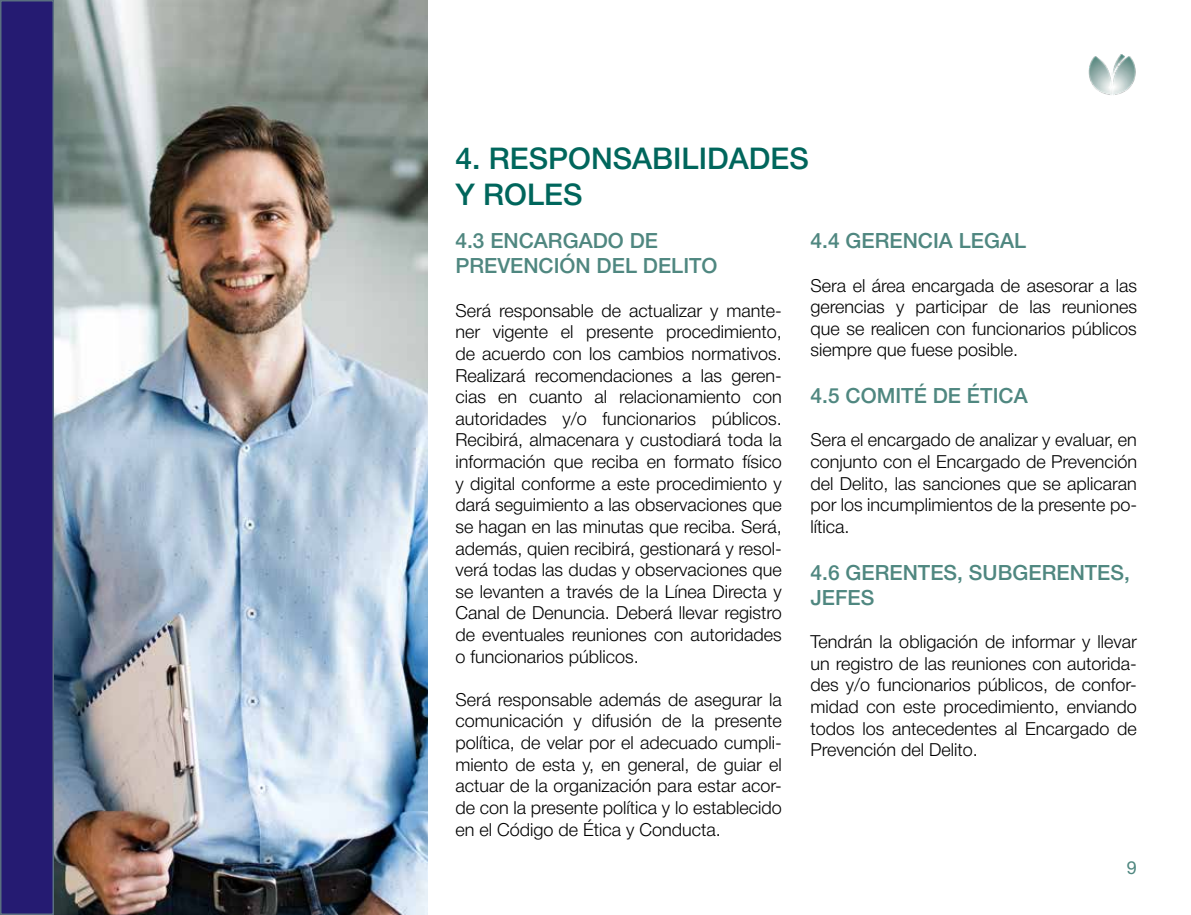
<style>
.page{position:relative;width:1191px;height:915px;background:#fff}
.page>*{position:absolute;margin:0;border:0;box-sizing:border-box;transform-origin:0 0}
.t1{font:500 30px/36px "Helvetica Neue";color:#00665c}
.t2{font:500 21px/25.2px "Helvetica Neue";color:#4f8780}
.t3{font:300 18px/21.6px "Helvetica Neue";color:#000;text-align:justify}
.t4{font:18px "Helvetica Neue";color:#4f8780}
</style>
<div class="page">
<div style="left:0;top:0;width:54px;height:914px;background:#251b72;border:2px solid #5a6f80"></div>
<img style="left:1088px;top:54px;width:48px;height:41px">
<img style="left:54px;top:0;width:373px;height:914px">
<h1 class="t1" style="left:455px;top:138px;width:355px">4. RESPONSABILIDADES<br>Y ROLES</h1>
<p class="t2" style="left:455px;top:226px;width:264px">4.3 ENCARGADO DE<br>PREVENCIÓN DEL DELITO</p>
<p class="t3" style="left:455px;top:298px;width:328px">Será responsable de actualizar y mante&shy;ner vigente el presente procedimiento, de acuerdo con los cambios normativos.<br>Realizará recomendaciones a las geren&shy;cias en cuanto al relacionamiento con autoridades y/o funcionarios públicos.<br>Recibirá, almacenara y custodiará toda la información que reciba en formato físico y digital conforme a este procedimiento y dará seguimiento a las observaciones que se hagan en las minutas que reciba. Será, además, quien recibirá, gestionará y resol&shy;verá todas las dudas y observaciones que se levanten a través de la Línea Directa y Canal de Denuncia. Deberá llevar registro de eventuales reuniones con autoridades o funcionarios públicos.</p>
<p class="t3" style="left:455px;top:687px;width:328px">Será responsable además de asegurar la comunicación y difusión de la presente política, de velar por el adecuado cumpli&shy;miento de esta y, en general, de guiar el actuar de la organización para estar acor&shy;de con la presente política y lo establecido en el Código de Ética y Conducta.</p>
<p class="t2" style="left:810px;top:226px;width:217px">4.4 GERENCIA LEGAL</p>
<p class="t3" style="left:810px;top:273px;width:328px">Sera el área encargada de asesorar a las gerencias y participar de las reuniones que se realicen con funcionarios públicos siempre que fuese posible.</p>
<p class="t2" style="left:810px;top:381px;width:219px">4.5 COMITÉ DE ÉTICA</p>
<p class="t3" style="left:810px;top:428px;width:328px">Sera el encargado de analizar y evaluar, en conjunto con el Encargado de Prevención del Delito, las sanciones que se aplicaran por los incumplimientos de la presente po&shy;lítica.</p>
<p class="t2" style="left:810px;top:557px;width:321px">4.6 GERENTES, SUBGERENTES,<br>JEFES</p>
<p class="t3" style="left:810px;top:629px;width:328px">Tendrán la obligación de informar y llevar un registro de las reuniones con autorida&shy;des y/o funcionarios públicos, de confor&shy;midad con este procedimiento, enviando todos los antecedentes al Encargado de Prevención del Delito.</p>
<p class="t4" style="left:1127px;top:854px;width:12px">9</p>
</div>
